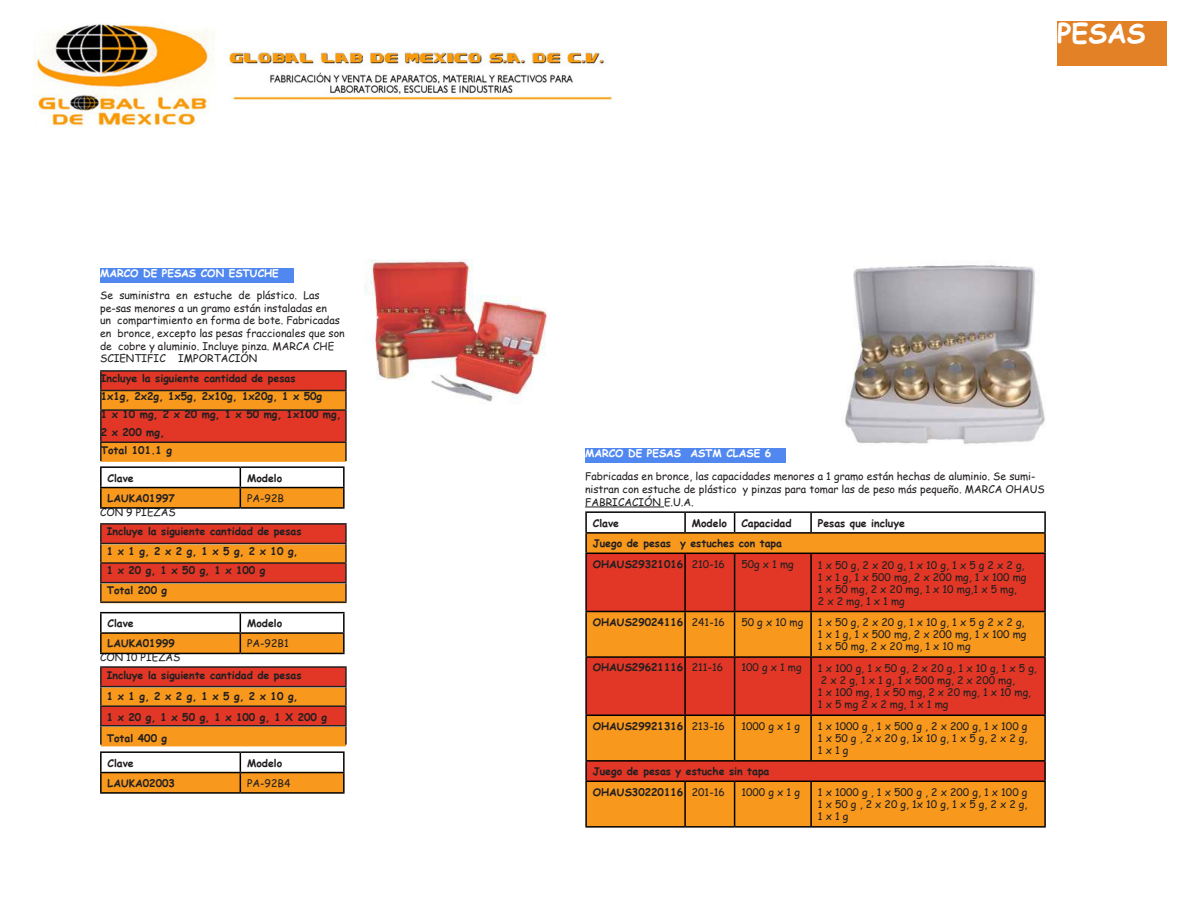
<style>
.page{position:relative;width:1188px;height:918px;background:#fff}
.page>*{position:absolute;margin:0;border:0;box-sizing:border-box;transform-origin:0 0}
.t1{font:700 27px "Comic Sans MS";color:#fff}
.t2{font:10.5px/12px "Comic Sans MS";color:#231f20}
.t3{font:700 10.5px/18px "Comic Sans MS";color:#231f20}
.t4{font:700 10.5px "Comic Sans MS";color:#fff}
.s1{font-weight:400}
</style>
<div class="page">
<img style="left:34px;top:24px;width:579px;height:104px">
<div style="left:100px;top:268px;width:194px;height:15px;background:#5188f0"></div>
<hr style="left:100px;top:370px;width:247px;height:2px;background:#231f20">
<hr style="left:100px;top:666px;width:247px;height:2px;background:#231f20">
<svg style="left:100px;top:667px;width:247px;height:79px;background:#e06422"></svg>
<hr style="left:100px;top:725px;width:247px;height:2px;background:#231f20">
<div style="left:1057px;top:21px;width:110px;height:45px;background:#e28126"></div>
<hr style="left:100px;top:523px;width:247px;height:2px;background:#231f20">
<svg style="left:100px;top:524px;width:247px;height:77px;background:#dd6324"></svg>
<hr style="left:100px;top:601px;width:247px;height:2px;background:#231f20">
<img style="left:845px;top:265px;width:200px;height:179px">
<img style="left:366px;top:259px;width:182px;height:145px">
<div style="left:585px;top:448px;width:200px;height:15px;background:#5188f0"></div>
<hr style="left:585px;top:507px;width:79px;height:1px;background:#231f20">
<svg style="left:100px;top:371px;width:247px;height:136px"></svg>
<hr style="left:100px;top:507px;width:140px;height:2px;background:#000">
<hr style="left:240px;top:507px;width:105px;height:2px;background:#000">
<div style="left:587px;top:782px;width:457px;height:44px;background:#f8991d"></div>
<svg style="left:587px;top:554px;width:457px;height:227px;background:#e85d22"></svg>
<hr style="left:585px;top:511px;width:100px;height:2px;background:#000">
<hr style="left:685px;top:511px;width:50px;height:2px;background:#000">
<hr style="left:735px;top:511px;width:76px;height:2px;background:#000">
<hr style="left:811px;top:511px;width:235px;height:2px;background:#000">
<svg style="left:585px;top:512px;width:461px;height:41px"></svg>
<hr style="left:585px;top:553px;width:100px;height:1px;background:#000">
<hr style="left:585px;top:554px;width:2px;height:57px;background:#000">
<hr style="left:685px;top:553px;width:50px;height:1px;background:#000">
<hr style="left:684px;top:554px;width:2px;height:57px;background:#000">
<hr style="left:735px;top:553px;width:76px;height:1px;background:#000">
<hr style="left:734px;top:554px;width:1px;height:57px;background:#000">
<hr style="left:811px;top:553px;width:235px;height:1px;background:#000">
<hr style="left:810px;top:554px;width:2px;height:57px;background:#000">
<hr style="left:1044px;top:554px;width:2px;height:57px;background:#000">
<hr style="left:585px;top:611px;width:100px;height:1px;background:#000">
<hr style="left:585px;top:612px;width:2px;height:44px;background:#000">
<hr style="left:685px;top:611px;width:50px;height:1px;background:#000">
<hr style="left:684px;top:612px;width:2px;height:44px;background:#000">
<hr style="left:735px;top:611px;width:76px;height:1px;background:#000">
<hr style="left:734px;top:612px;width:1px;height:44px;background:#000">
<hr style="left:811px;top:611px;width:235px;height:1px;background:#000">
<hr style="left:810px;top:612px;width:2px;height:44px;background:#000">
<hr style="left:1044px;top:612px;width:2px;height:44px;background:#000">
<hr style="left:585px;top:656px;width:100px;height:2px;background:#000">
<hr style="left:585px;top:658px;width:2px;height:57px;background:#000">
<hr style="left:685px;top:656px;width:50px;height:2px;background:#000">
<hr style="left:684px;top:658px;width:2px;height:57px;background:#000">
<hr style="left:735px;top:656px;width:76px;height:2px;background:#000">
<hr style="left:734px;top:658px;width:1px;height:57px;background:#000">
<hr style="left:811px;top:656px;width:235px;height:2px;background:#000">
<hr style="left:810px;top:658px;width:2px;height:57px;background:#000">
<hr style="left:1044px;top:658px;width:2px;height:57px;background:#000">
<hr style="left:585px;top:715px;width:100px;height:1px;background:#000">
<hr style="left:585px;top:716px;width:2px;height:44px;background:#000">
<hr style="left:685px;top:715px;width:50px;height:1px;background:#000">
<hr style="left:684px;top:716px;width:2px;height:44px;background:#000">
<hr style="left:735px;top:715px;width:76px;height:1px;background:#000">
<hr style="left:734px;top:716px;width:1px;height:44px;background:#000">
<hr style="left:811px;top:715px;width:235px;height:1px;background:#000">
<hr style="left:810px;top:716px;width:2px;height:44px;background:#000">
<hr style="left:1044px;top:716px;width:2px;height:44px;background:#000">
<hr style="left:585px;top:760px;width:100px;height:2px;background:#000">
<svg style="left:585px;top:762px;width:2px;height:19px"></svg>
<hr style="left:685px;top:760px;width:50px;height:2px;background:#000">
<hr style="left:735px;top:760px;width:76px;height:2px;background:#000">
<hr style="left:811px;top:760px;width:235px;height:2px;background:#000">
<svg style="left:1044px;top:762px;width:2px;height:19px"></svg>
<hr style="left:585px;top:781px;width:100px;height:1px;background:#000">
<hr style="left:585px;top:782px;width:2px;height:44px;background:#000">
<hr style="left:685px;top:781px;width:50px;height:1px;background:#000">
<hr style="left:684px;top:782px;width:2px;height:44px;background:#000">
<hr style="left:735px;top:781px;width:76px;height:1px;background:#000">
<hr style="left:734px;top:782px;width:1px;height:44px;background:#000">
<hr style="left:811px;top:781px;width:235px;height:1px;background:#000">
<hr style="left:810px;top:782px;width:2px;height:44px;background:#000">
<hr style="left:1044px;top:782px;width:2px;height:44px;background:#000">
<hr style="left:585px;top:826px;width:100px;height:2px;background:#000">
<hr style="left:685px;top:826px;width:50px;height:2px;background:#000">
<hr style="left:735px;top:826px;width:76px;height:2px;background:#000">
<hr style="left:811px;top:826px;width:235px;height:2px;background:#000">
<hr style="left:100px;top:612px;width:140px;height:1px;background:#000">
<hr style="left:240px;top:612px;width:105px;height:1px;background:#000">
<svg style="left:100px;top:613px;width:245px;height:40px"></svg>
<hr style="left:100px;top:653px;width:140px;height:1px;background:#000">
<hr style="left:240px;top:653px;width:105px;height:1px;background:#000">
<hr style="left:100px;top:751px;width:140px;height:2px;background:#000">
<hr style="left:240px;top:751px;width:105px;height:2px;background:#000">
<svg style="left:100px;top:752px;width:245px;height:40px"></svg>
<hr style="left:100px;top:792px;width:140px;height:2px;background:#000">
<hr style="left:240px;top:792px;width:105px;height:2px;background:#000">
<p class="t4" style="left:100px;top:265px;width:180px">MARCO DE PESAS CON ESTUCHE</p>
<p class="t2" style="left:100px;top:289px;width:246px;line-height:12.6px">Se suministra en estuche de plástico. Las pe-sas menores a un gramo están instaladas en<br>un compartimiento en forma de bote. Fabricadas en bronce, excepto las pesas fraccionales que son de cobre y aluminio. Incluye pinza. MARCA CHE SCIENTIFIC IMPORTACIÓN</p>
<p class="t3" style="left:101px;top:369px;width:242px">Incluye la siguiente cantidad de pesas<br>1x1g, 2x2g, 1x5g, 2x10g, 1x20g, 1 x 50g<br>1 x 10 mg, 2 x 20 mg, 1 x 50 mg, 1x100 mg,<br>2 x 200 mg,<br>Total 101.1 g</p>
<p class="t3" style="left:108px;top:468px;width:28px">Clave</p>
<p class="t3" style="left:247px;top:468px;width:37px">Modelo</p>
<p class="t3" style="left:108px;top:489px;width:69px">LAUKA01997</p>
<p class="t2" style="left:247px;top:492px;width:38px">PA-92B</p>
<p class="t2" style="left:100px;top:506px;width:77px">CON 9 PIEZAS</p>
<p class="t3" style="left:107px;top:521px;width:196px;line-height:19.5px">Incluye la siguiente cantidad de pesas<br>1 x 1 g, 2 x 2 g, 1 x 5 g, 2 x 10 g,<br>1 x 20 g, 1 x 50 g, 1 x 100 g<br>Total 200 g</p>
<p class="t3" style="left:108px;top:614px;width:28px">Clave</p>
<p class="t3" style="left:247px;top:614px;width:37px">Modelo</p>
<p class="t3" style="left:108px;top:634px;width:69px">LAUKA01999</p>
<p class="t2" style="left:247px;top:637px;width:43px">PA-92B1</p>
<p class="t2" style="left:100px;top:650px;width:82px">CON 10 PIEZAS</p>
<p class="t3" style="left:107px;top:664px;width:222px;line-height:21px">Incluye la siguiente cantidad de pesas<br>1 x 1 g, 2 x 2 g, 1 x 5 g, 2 x 10 g,<br>1 x 20 g, 1 x 50 g, 1 x 100 g, 1 X 200 g<br>Total 400 g</p>
<p class="t3" style="left:108px;top:753px;width:28px">Clave</p>
<p class="t3" style="left:247px;top:753px;width:37px">Modelo</p>
<p class="t3" style="left:108px;top:774px;width:69px">LAUKA02003</p>
<p class="t2" style="left:247px;top:777px;width:45px">PA-92B4</p>
<h1 class="t1" style="left:1057px;top:13px;width:90px">PESAS</h1>
<p class="t4" style="left:585px;top:445px;width:188px">MARCO DE PESAS ASTM CLASE 6</p>
<p class="t2" style="left:585px;top:470px;width:461px;line-height:12.6px">Fabricadas en bronce, las capacidades menores a 1 gramo están hechas de aluminio. Se sumi&shy;nistran con estuche de plástico y pinzas para tomar las de peso más pequeño. MARCA OHAUS<br>FABRICACIÓN E.U.A.</p>
<p class="t3" style="left:593px;top:514px;width:28px">Clave</p>
<p class="t3" style="left:692px;top:514px;width:37px">Modelo</p>
<p class="t3" style="left:741px;top:513px;width:52px">Capacidad</p>
<p class="t3" style="left:818px;top:514px;width:89px">Pesas que incluye</p>
<p class="t3" style="left:593px;top:533px;width:191px;line-height:20.4px">Juego de pesas y estuches con tapa<br>OHAUS29321016 <span class="s1">210-16</span></p>
<p class="t2" style="left:741px;top:558px;width:54px">50g x 1 mg</p>
<p class="t2" style="left:818px;top:558px;width:210px">1 x 50 g, 2 x 20 g, 1 x 10 g, 1 x 5 g 2 x 2 g,<br>1 x 1 g, 1 x 500 mg, 2 x 200 mg, 1 x 100 mg<br>1 x 50 mg, 2 x 20 mg, 1 x 10 mg,1 x 5 mg,<br>2 x 2 mg, 1 x 1 mg</p>
<p class="t3" style="left:593px;top:613px;width:134px">OHAUS29024116 <span class="s1">241-16</span></p>
<p class="t2" style="left:741px;top:616px;width:64px">50 g x 10 mg</p>
<p class="t2" style="left:818px;top:616px;width:210px">1 x 50 g, 2 x 20 g, 1 x 10 g, 1 x 5 g 2 x 2 g,<br>1 x 1 g, 1 x 500 mg, 2 x 200 mg, 1 x 100 mg<br>1 x 50 mg, 2 x 20 mg, 1 x 10 mg</p>
<p class="t3" style="left:593px;top:658px;width:132px">OHAUS29621116 <span class="s1">211-16</span></p>
<p class="t2" style="left:741px;top:661px;width:62px">100 g x 1 mg</p>
<p class="t2" style="left:818px;top:662px;width:221px">1 x 100 g, 1 x 50 g, 2 x 20 g, 1 x 10 g, 1 x 5 g,<br>2 x 2 g, 1 x 1 g, 1 x 500 mg, 2 x 200 mg,<br>1 x 100 mg, 1 x 50 mg, 2 x 20 mg, 1 x 10 mg,<br>1 x 5 mg 2 x 2 mg, 1 x 1 mg</p>
<p class="t3" style="left:593px;top:716px;width:134px">OHAUS29921316 <span class="s1">213-16</span></p>
<p class="t2" style="left:741px;top:720px;width:60px">1000 g x 1 g</p>
<p class="t2" style="left:818px;top:720px;width:211px;text-align:justify">1 x 1000 g , 1 x 500 g , 2 x 200 g, 1 x 100 g 1 x 50 g , 2 x 20 g, 1x 10 g, 1 x 5 g, 2 x 2 g, 1 x 1 g</p>
<p class="t3" style="left:593px;top:761px;width:178px;line-height:20.4px">Juego de pesas y estuche sin tapa<br>OHAUS30220116 <span class="s1">201-16</span></p>
<p class="t2" style="left:741px;top:786px;width:60px">1000 g x 1 g</p>
<p class="t2" style="left:818px;top:786px;width:211px;text-align:justify">1 x 1000 g , 1 x 500 g , 2 x 200 g, 1 x 100 g 1 x 50 g , 2 x 20 g, 1x 10 g, 1 x 5 g, 2 x 2 g, 1 x 1 g</p>
</div>
